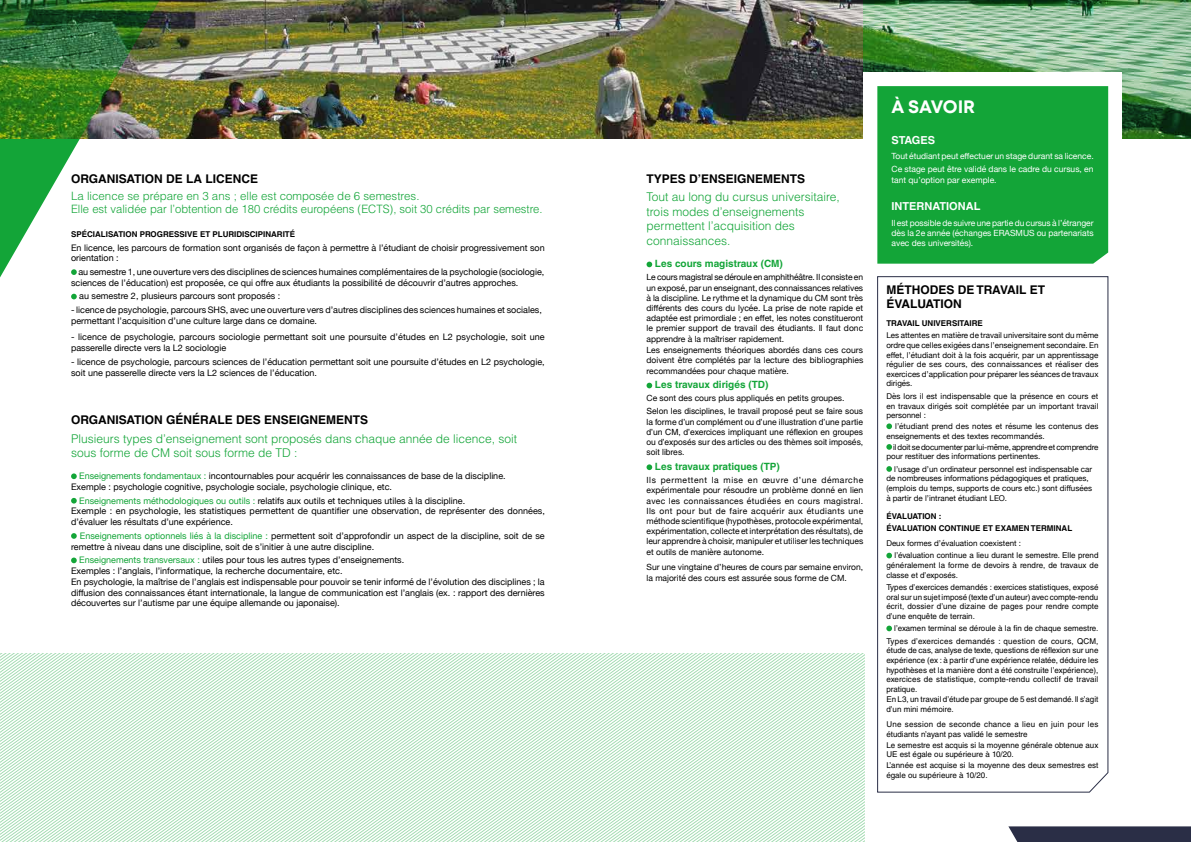
<style>
.page{position:relative;width:1191px;height:842px;background:#fff}
.page>*{position:absolute;margin:0;border:0;box-sizing:border-box;transform-origin:0 0}
.t1{font:700 18px "Mont";letter-spacing:-.025em;color:#fff}
.t2{font:300 12px/14.4px "Helvetica LT Std";color:#13a538}
.t3{font:700 12px/14px "Helvetica LT Std";color:#000}
.t4{font:300 11.5px/13.8px "Helvetica LT Std";color:#13a538}
.t5{font:700 11px "Helvetica LT Std";color:#fff}
.t6{font:700 10px "Helvetica LT Std";color:#13a538}
.t7{font:9px/10.8px "Helvetica Neue";color:#000}
.t8{font:8.5px/10.2px "Helvetica Neue";color:#000;text-align:justify}
.t9{font:8.5px/10.2px "Helvetica Neue";color:#fff}
.t10{font:8.5px/10.2px "Helvetica LT Std";color:#000;text-align:justify}
.t11{font:8px/9.6px "Helvetica LT Std";color:#000;text-align:justify}
.t12{font:8px/9.6px "Helvetica Neue";color:#000}
.t13{font:700 8px/12px "Helvetica LT Std";color:#000}
.t14{font:8px/9.6px "Helvetica LT Std";letter-spacing:.025em;color:#000}
.s1{color:#13a538}
</style>
<div class="page">
<img style="left:280px;top:0;width:583px;height:139px">
<svg style="left:863px;top:0;width:328px;height:139px"></svg>
<svg style="left:71px;top:473px;width:6px;height:6px"></svg>
<svg style="left:71px;top:498px;width:6px;height:6px"></svg>
<svg style="left:71px;top:533px;width:6px;height:6px"></svg>
<svg style="left:71px;top:558px;width:6px;height:5px"></svg>
<svg style="left:646px;top:262px;width:6px;height:5px"></svg>
<svg style="left:646px;top:383px;width:6px;height:5px"></svg>
<svg style="left:646px;top:464px;width:6px;height:6px"></svg>
<div style="left:877px;top:86px;width:231px;height:178px;background:#13a538"></div>
<svg style="left:877px;top:276px;width:231px;height:517px"></svg>
<svg style="left:101px;top:653px;width:764px;height:189px"></svg>
<svg style="left:1008px;top:826px;width:183px;height:16px;background:#34384f"></svg>
<img style="left:0;top:0;width:280px;height:300px">
<h2 class="t3" style="left:71px;top:172px;width:189px">ORGANISATION DE LA LICENCE</h2>
<p class="t4" style="left:71px;top:189px;width:473px">La licence se prépare en 3 ans ; elle est composée de 6 semestres.<br>Elle est validée par l’obtention de 180 crédits européens (ECTS), soit 30 crédits par semestre.</p>
<p class="t13" style="left:71px;top:228px;width:225px">SPÉCIALISATION PROGRESSIVE ET PLURIDISCIPINARITÉ</p>
<p class="t7" style="left:71px;top:242px;width:475px">En licence, les parcours de formation sont organisés de façon à permettre à l’étudiant de choisir progressivement son orientation :</p>
<p class="t7" style="left:71px;top:267px;width:475px;text-indent:7px">au semestre 1, une ouverture vers des disciplines de sciences humaines complémentaires de la psychologie (sociologie, sciences de l’éducation) est proposée, ce qui offre aux étudiants la possibilité de découvrir d’autres approches.</p>
<p class="t7" style="left:79px;top:291px;width:203px">au semestre 2, plusieurs parcours sont proposés :</p>
<p class="t7" style="left:71px;top:305px;width:472px">- licence de psychologie, parcours SHS, avec une ouverture vers d’autres disciplines des sciences humaines et sociales, permettant l’acquisition d’une culture large dans ce domaine.</p>
<p class="t7" style="left:71px;top:332px;width:475px">- licence de psychologie, parcours sociologie permettant soit une poursuite d’études en L2 psychologie, soit une passerelle directe vers la L2 sociologie</p>
<p class="t7" style="left:71px;top:357px;width:475px">- licence de psychologie, parcours sciences de l’éducation permettant soit une poursuite d’études en L2 psychologie, soit une passerelle directe vers la L2 sciences de l’éducation.</p>
<h2 class="t3" style="left:71px;top:413px;width:298px">ORGANISATION GÉNÉRALE DES ENSEIGNEMENTS</h2>
<h2 class="t2" style="left:71px;top:431px;width:447px">Plusieurs types d’enseignement sont proposés dans chaque année de licence, soit sous forme de CM soit sous forme de TD :</h2>
<p class="t7" style="left:71px;top:471px;width:436px;text-indent:8px"><span class="s1">Enseignements fondamentaux :</span> incontournables pour acquérir les connaissances de base de la discipline.<br>Exemple : psychologie cognitive, psychologie sociale, psychologie clinique, etc.</p>
<p class="t7" style="left:71px;top:495px;width:475px;text-indent:8px"><span class="s1">Enseignements méthodologiques ou outils :</span> relatifs aux outils et techniques utiles à la discipline.<br>Exemple : en psychologie, les statistiques permettent de quantifier une observation, de représenter des données, d’évaluer les résultats d’une expérience.</p>
<p class="t7" style="left:71px;top:531px;width:475px;text-indent:9px"><span class="s1">Enseignements optionnels liés à la discipline :</span> permettent soit d’approfondir un aspect de la discipline, soit de se remettre à niveau dans une discipline, soit de s’initier à une autre discipline.</p>
<p class="t7" style="left:71px;top:555px;width:475px;text-indent:8px"><span class="s1">Enseignements transversaux :</span> utiles pour tous les autres types d’enseignements.<br>Exemples : l’anglais, l’informatique, la recherche documentaire, etc.<br>En psychologie, la maîtrise de l’anglais est indispensable pour pouvoir se tenir informé de l’évolution des disciplines ; la diffusion des connaissances étant internationale, la langue de communication est l’anglais (ex. : rapport des dernières découvertes sur l’autisme par une équipe allemande ou japonaise).</p>
<h2 class="t3" style="left:646px;top:172px;width:160px">TYPES D’ENSEIGNEMENTS</h2>
<h2 class="t2" style="left:646px;top:190px;width:195px">Tout au long du cursus universitaire, trois modes d’enseignements permettent l’acquisition des connaissances.</h2>
<p class="t6" style="left:655px;top:258px;width:129px">Les cours magistraux (CM)</p>
<p class="t8" style="left:646px;top:273px;width:218px">Le cours magistral se déroule en amphithéâtre. Il consiste en un exposé, par un enseignant, des connaissances relatives à la discipline. Le rythme et la dynamique du CM sont très différents des cours du lycée. La prise de note rapide et adaptée est primordiale ; en effet, les notes constitueront le premier support de travail des étudiants. Il faut donc apprendre à la maîtriser rapidement.</p>
<p class="t8" style="left:646px;top:345px;width:218px">Les enseignements théoriques abordés dans ces cours doivent être complétés par la lecture des bibliographies recommandées pour chaque matière.</p>
<p class="t6" style="left:655px;top:379px;width:115px">Les travaux dirigés (TD)</p>
<p class="t8" style="left:646px;top:394px;width:199px">Ce sont des cours plus appliqués en petits groupes.</p>
<p class="t10" style="left:646px;top:406px;width:218px">Selon les disciplines, le travail proposé peut se faire sous la forme d’un complément ou d’une illustration d’une partie d’un CM, d’exercices impliquant une réflexion en groupes ou d’exposés sur des articles ou des thèmes soit imposés, soit libres.</p>
<p class="t6" style="left:655px;top:460px;width:126px">Les travaux pratiques (TP)</p>
<p class="t8" style="left:646px;top:475px;width:218px">Ils permettent la mise en œuvre d’une démarche expérimentale pour résoudre un problème donné en lien avec les connaissances étudiées en cours magistral.<br>Ils ont pour but de faire acquérir aux étudiants une méthode scientifique (hypothèses, protocole expérimental, expérimentation, collecte et interprétation des résultats), de leur apprendre à choisir, manipuler et utiliser les techniques et outils de manière autonome.</p>
<p class="t8" style="left:646px;top:563px;width:218px">Sur une vingtaine d’heures de cours par semaine environ, la majorité des cours est assurée sous forme de CM.</p>
<h1 class="t1" style="left:891px;top:95px;width:85px">À SAVOIR</h1>
<p class="t5" style="left:891px;top:133px;width:45px">STAGES</p>
<p class="t9" style="left:891px;top:150px;width:204px;line-height:13px">Tout étudiant peut effectuer un stage durant sa licence.<br>Ce stage peut être validé dans le cadre du cursus, en</p>
<p class="t9" style="left:891px;top:175px;width:107px">tant qu’option par exemple.</p>
<p class="t5" style="left:891px;top:199px;width:90px">INTERNATIONAL</p>
<p class="t9" style="left:891px;top:218px;width:203px;text-align:justify">Il est possible de suivre une partie du cursus à l’étranger dès la 2e année (échanges ERASMUS ou partenariats avec des universités).</p>
<h2 class="t3" style="left:886px;top:283px;width:160px">MÉTHODES DE TRAVAIL ET<br>ÉVALUATION</h2>
<p class="t13" style="left:886px;top:317px;width:98px">TRAVAIL UNIVERSITAIRE</p>
<p class="t12" style="left:886px;top:331px;width:214px;text-align:justify">Les attentes en matière de travail universitaire sont du même ordre que celles exigées dans l’enseignement secondaire. En effet, l’étudiant doit à la fois acquérir, par un apprentissage régulier de ses cours, des connaissances et réaliser des exercices d’application pour préparer les séances de travaux dirigés.</p>
<p class="t12" style="left:886px;top:392px;width:214px;text-align:justify">Dès lors il est indispensable que la présence en cours et en travaux dirigés soit complétée par un important travail personnel :</p>
<p class="t12" style="left:886px;top:422px;width:213px;text-indent:9px">l’étudiant prend des notes et résume les contenus des enseignements et des textes recommandés.</p>
<p class="t12" style="left:886px;top:443px;width:214px;text-indent:7px">il doit se documenter par lui-même, apprendre et comprendre pour restituer des informations pertinentes.</p>
<p class="t12" style="left:886px;top:465px;width:207px;text-indent:8px">l’usage d’un ordinateur personnel est indispensable car de nombreuses informations pédagogiques et pratiques, (emplois du temps, supports de cours etc.) sont diffusées à partir de l’intranet étudiant LEO.</p>
<p class="t13" style="left:886px;top:510px;width:187px">ÉVALUATION :<br>ÉVALUATION CONTINUE ET EXAMEN TERMINAL</p>
<p class="t12" style="left:886px;top:539px;width:136px">Deux formes d’évaluation coexistent :</p>
<p class="t11" style="left:886px;top:551px;width:214px;text-indent:8px">l’évaluation continue a lieu durant le semestre. Elle prend généralement la forme de devoirs à rendre, de travaux de classe et d’exposés.</p>
<p class="t11" style="left:886px;top:582px;width:214px">Types d’exercices demandés : exercices statistiques, exposé oral sur un sujet imposé (texte d’un auteur) avec compte-rendu écrit, dossier d’une dizaine de pages pour rendre compte d’une enquête de terrain.</p>
<p class="t11" style="left:886px;top:622px;width:214px;line-height:12.4px;text-align:right">l’examen terminal se déroule à la fin de chaque semestre.<br>Types d’exercices demandés : question de cours, QCM,</p>
<p class="t11" style="left:886px;top:646px;width:214px">étude de cas, analyse de texte, questions de réflexion sur une expérience (ex : à partir d’une expérience relatée, déduire les hypothèses et la manière dont a été construite l’expérience), exercices de statistique, compte-rendu collectif de travail pratique.</p>
<p class="t11" style="left:886px;top:694px;width:213px">En L3, un travail d’étude par groupe de 5 est demandé. Il s’agit d’un mini mémoire.</p>
<p class="t14" style="left:886px;top:719px;width:214px">Une session de seconde chance a lieu en juin pour les étudiants n’ayant pas validé le semestre</p>
<p class="t11" style="left:886px;top:740px;width:213px">Le semestre est acquis si la moyenne générale obtenue aux<br>UE est égale ou supérieure à 10/20.</p>
<p class="t11" style="left:886px;top:761px;width:213px">L’année est acquise si la moyenne des deux semestres est égale ou supérieure à 10/20.</p>
</div>
